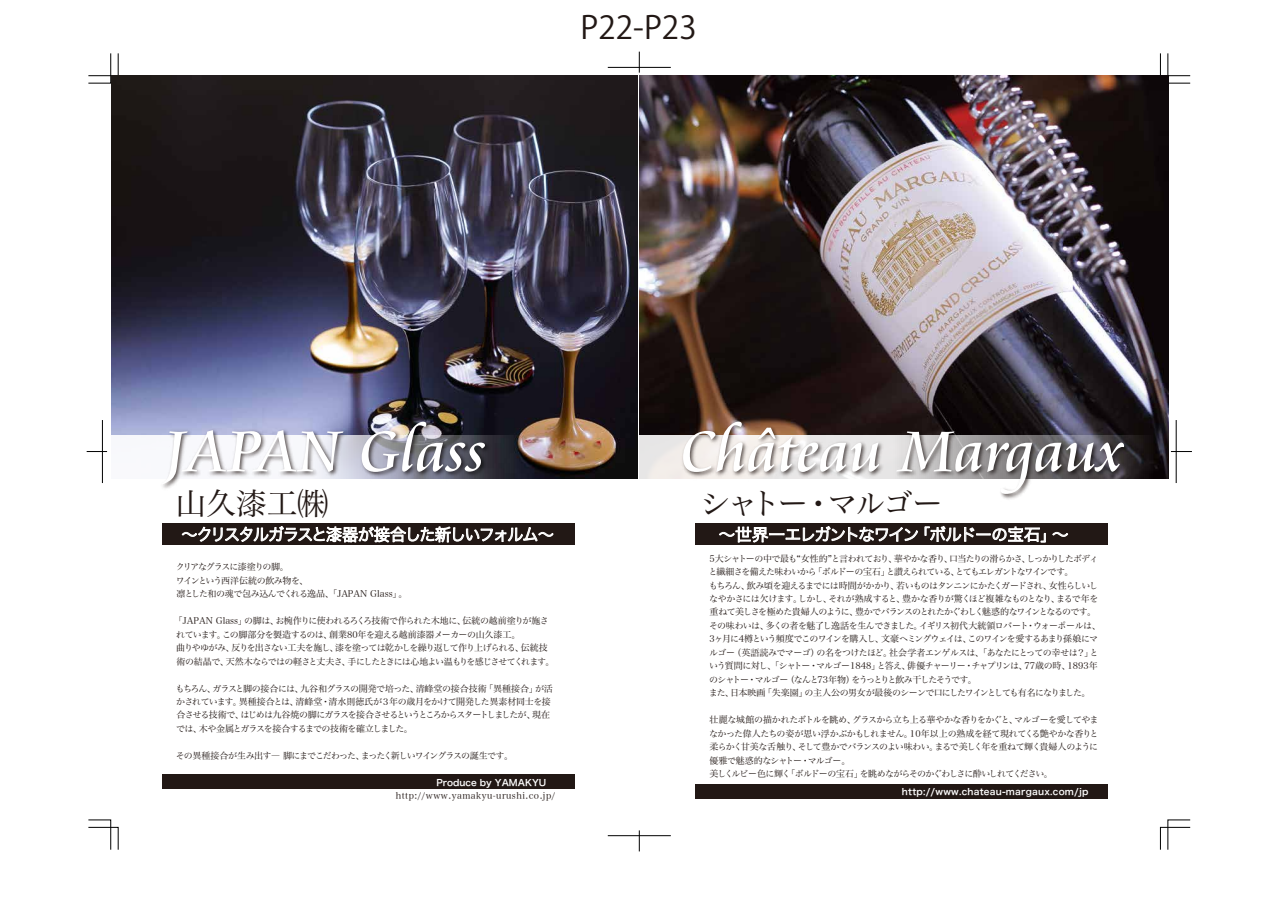
<style>
.page{position:relative;width:1278px;height:903px;background:#fff}
.page>*{position:absolute;margin:0;border:0;box-sizing:border-box;transform-origin:0 0}
.t1{font:63.26px "Cataneo BT";color:#fff}
.t2{font:31.5px "Koz Go Pr 6 N";color:#221815}
.t3{font:30.62px "Hira Min Pro W3";letter-spacing:-.115em;color:#221815}
.t4{font:30.62px "Hira Min Pro W3";letter-spacing:-.095em;color:#221815}
.t5{font:16.62px "Hira Kaku Pro W3";letter-spacing:-.08em;color:#fff}
.t6{font:9.01px/13.5px "Hira Min Pro W3";letter-spacing:-.075em;color:#221815}
.t7{font:9.01px/13.5px "Hira Min Pro W3";letter-spacing:-.055em;color:#221815}
.t8{font:9.01px/13.5px "Hira Min Pro W3";letter-spacing:.05em;color:#221815;text-align:right}
.t9{font:9.01px "Hira Min Pro W3";letter-spacing:-.105em;color:#221815}
.t10{font:9.01px "Hira Kaku Pro W6";letter-spacing:.025em;color:#fff}
.s1{font-family:"Hira Kaku Pro W6";color:#fff}
</style>
<div class="page">
<svg style="left:88px;top:820px;width:30px;height:30px"></svg>
<svg style="left:88px;top:53px;width:30px;height:30px"></svg>
<svg style="left:1160px;top:53px;width:30px;height:30px"></svg>
<svg style="left:1160px;top:820px;width:30px;height:30px"></svg>
<svg style="left:87px;top:451px;width:21px;height:1px"></svg>
<hr style="left:102px;top:420px;width:1px;height:63px;background:#000">
<svg style="left:1170px;top:451px;width:21px;height:1px"></svg>
<hr style="left:1175px;top:420px;width:1px;height:63px;background:#000">
<hr style="left:607px;top:67px;width:63px;height:1px;background:#000">
<svg style="left:639px;top:52px;width:1px;height:21px"></svg>
<hr style="left:607px;top:835px;width:63px;height:1px;background:#000">
<svg style="left:639px;top:830px;width:1px;height:21px"></svg>
<div style="left:695px;top:784px;width:412px;height:14px;background:#221815"></div>
<div style="left:695px;top:523px;width:412px;height:22px;background:#221815"></div>
<div style="left:162px;top:774px;width:412px;height:14px;background:#221815"></div>
<div style="left:162px;top:523px;width:412px;height:22px;background:#221815"></div>
<img style="left:111px;top:75px;width:526px;height:404px">
<svg style="left:111px;top:435px;width:409px;height:44px"></svg>
<svg style="left:182px;top:526px;width:371px;height:16px"></svg>
<img style="left:639px;top:75px;width:528px;height:404px">
<svg style="left:639px;top:435px;width:513px;height:44px"></svg>
<svg style="left:719px;top:526px;width:198px;height:16px"></svg>
<svg style="left:924px;top:526px;width:121px;height:16px"></svg>
<svg style="left:1052px;top:532px;width:15px;height:4px"></svg>
<img style="left:677px;top:416px;width:454px;height:84px">
<img style="left:158px;top:416px;width:335px;height:73px">
<p class="t2" style="left:580px;top:10px;width:118px">P22-P23</p>
<p class="t1" style="left:165px;top:412px;width:322px">JAPAN Glass</p>
<p class="t1" style="left:681px;top:412px;width:443px">Château Margaux</p>
<p class="t4" style="left:175px;top:478px;width:154px">山久漆工㈱</p>
<p class="t5" style="left:181px;top:520px;width:374px">～クリスタルガラスと漆器が接合した新しいフォルム～</p>
<p class="t7" style="left:176px;top:559px;width:233px">クリアなグラスに漆塗りの脚。<br>ワインという西洋伝統の飲み物を、<br>凛とした和の魂で包み込んでくれる逸品、「JAPAN Glass」。</p>
<p class="t6" style="left:174px;top:613px;width:382px">「JAPAN Glass」の脚は、お椀作りに使われるろくろ技術で作られた木地に、伝統の越前塗りが施されています。この脚部分を製造するのは、創業80年を迎える越前漆器メーカーの山久漆工。<br>曲りやゆがみ、反りを出さない工夫を施し、漆を塗っては乾かしを繰り返して作り上げられる、伝統技術の結晶で、天然木ならではの軽さと丈夫さ、手にしたときには心地よい温もりを感じさせてくれます。</p>
<p class="t6" style="left:176px;top:680px;width:379px">もちろん、ガラスと脚の接合には、九谷和グラスの開発で培った、清峰堂の接合技術「異種接合」が活かされています。異種接合とは、清峰堂・清水則徳氏が３年の歳月をかけて開発した異素材同士を接合させる技術で、はじめは九谷焼の脚にガラスを接合させるというところからスタートしましたが、現在では、木や金属とガラスを接合するまでの技術を確立しました。</p>
<p class="t9" style="left:176px;top:748px;width:338px">その異種接合が生み出す― 脚にまでこだわった、まったく新しいワイングラスの誕生です。</p>
<p class="t8" style="left:396px;top:775px;width:161px"><span class="s1">Produce by YAMAKYU　</span>http://www.yamakyu-urushi.co.jp/</p>
<p class="t3" style="left:700px;top:478px;width:244px">シャトー・マルゴー</p>
<p class="t5" style="left:702px;top:520px;width:368px">　～世界一エレガントなワイン「ボルドーの宝石」～</p>
<p class="t6" style="left:708px;top:551px;width:393px">5大シャトーの中で最も“女性的”と言われており、華やかな香り、口当たりの滑らかさ、しっかりしたボディと繊細さを備えた味わいから「ボルドーの宝石」と讃えられている、とてもエレガントなワインです。<br>もちろん、飲み頃を迎えるまでには時間がかかり、若いものはタンニンにかたくガードされ、女性らしいしなやかさには欠けます。しかし、それが熟成すると、豊かな香りが驚くほど複雑なものとなり、まるで年を重ねて美しさを極めた貴婦人のように、豊かでバランスのとれたかぐわしく魅惑的なワインとなるのです。その味わいは、多くの者を魅了し逸話を生んできました。イギリス初代大統領ロバート・ウォーポールは、3ヶ月に4樽という頻度でこのワインを購入し、文豪ヘミングウェイは、このワインを愛するあまり孫娘にマルゴー（英語読みでマーゴ）の名をつけたほど。社会学者エンゲルスは、「あなたにとっての幸せは？」という質問に対し、「シャトー・マルゴー1848」と答え、俳優チャーリー・チャプリンは、77歳の時、1893年のシャトー・マルゴー（なんと73年物）をうっとりと飲み干したそうです。<br>また、日本映画「失楽園」の主人公の男女が最後のシーンで口にしたワインとしても有名になりました。</p>
<p class="t6" style="left:709px;top:712px;width:391px">壮麗な城館の描かれたボトルを眺め、グラスから立ち上る華やかな香りをかぐと、マルゴーを愛してやまなかった偉人たちの姿が思い浮かぶかもしれません。10年以上の熟成を経て現れてくる艶やかな香りと柔らかく甘美な舌触り、そして豊かでバランスのよい味わい。まるで美しく年を重ねて輝く貴婦人のように優雅で魅惑的なシャトー・マルゴー。<br>美しくルビー色に輝く「ボルドーの宝石」を眺めながらそのかぐわしさに酔いしれてください。</p>
<p class="t10" style="left:902px;top:783px;width:188px">http://www.chateau-margaux.com/jp</p>
</div>
